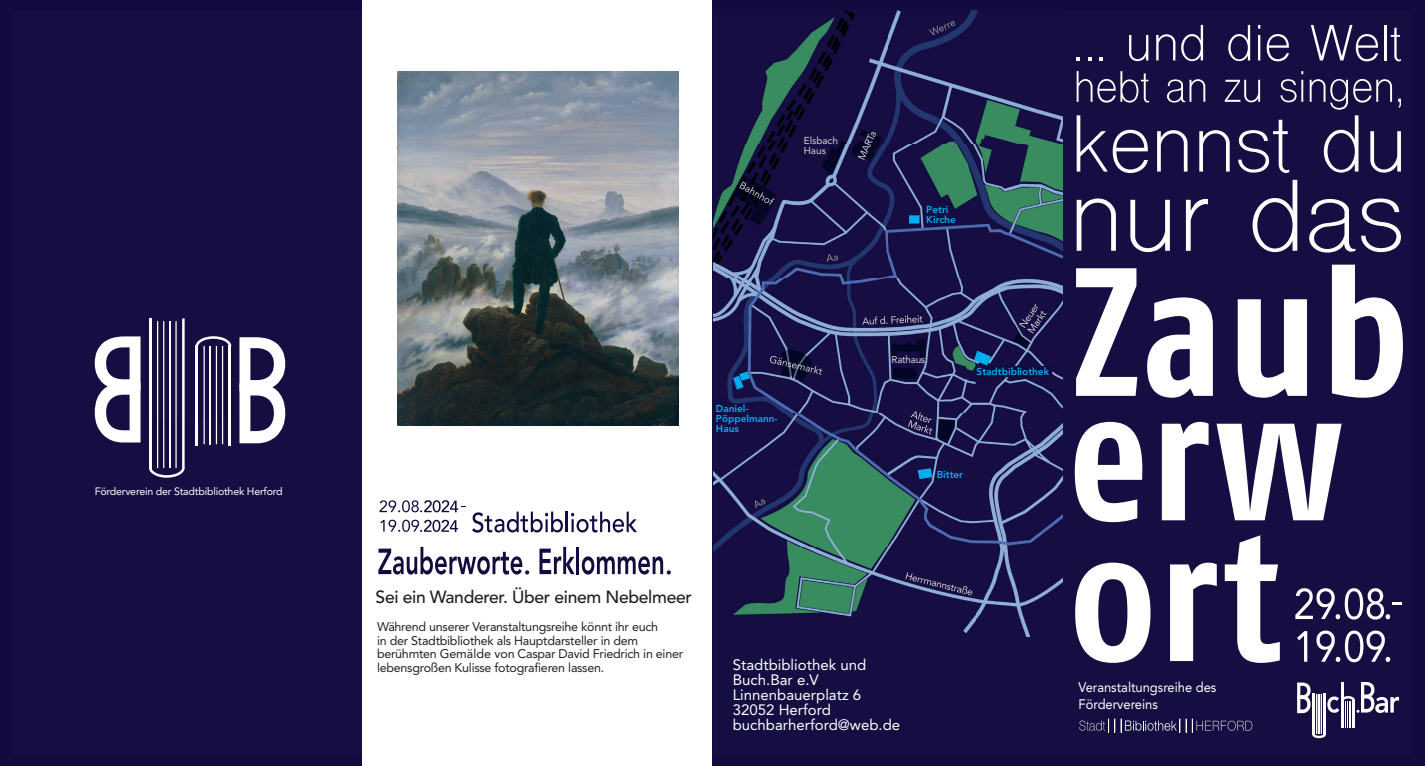
<style>
.page{position:relative;width:1425px;height:766px;background:#fff}
.page>*{position:absolute;margin:0;border:0;box-sizing:border-box;transform-origin:0 0}
.t1{font:500 17.5px "Avenir";letter-spacing:-.02em;color:#231f20}
.t2{font:15px/15px "Avenir";color:#fff}
.t3{font:13.75px/16.2px "Avenir";letter-spacing:-.005em;color:#fff;scale:.94 1}
.t4{font:12.5px/13.8px "Avenir";letter-spacing:-.02em;color:#231f20}
.t5{font:10.62px "Avenir";letter-spacing:-.02em;color:#fff}
.t6{font:800 10px/10px "Avenir";color:#00aeef}
.t7{font:10px/10px "Avenir";color:#d1d2d4}
.t8{font:10px "Avenir";letter-spacing:-.03em;color:#d1d2d4}
</style>
<div class="page">
<div style="left:712px;top:0;width:712px;height:765px;background:#120b3f"></div>
<div style="left:0;top:0;width:361px;height:765px;background:#120b3f"></div>
<div style="left:713px;top:11px;width:351px;height:744px;background:#150e42"></div>
<img style="left:713px;top:11px;width:350px;height:625px">
<div style="left:11px;top:11px;width:351px;height:744px;background:#150e42"></div>
<svg style="left:195px;top:336px;width:36px;height:10px"></svg>
<svg style="left:195px;top:346px;width:34px;height:72px"></svg>
<hr style="left:229px;top:345px;width:2px;height:101px;background:#fff">
<hr style="left:196px;top:345px;width:2px;height:101px;background:#fff">
<hr style="left:222px;top:346px;width:1px;height:98px;background:#fff">
<hr style="left:216px;top:346px;width:1px;height:98px;background:#fff">
<hr style="left:209px;top:346px;width:2px;height:98px;background:#fff">
<hr style="left:203px;top:346px;width:2px;height:98px;background:#fff">
<svg style="left:149px;top:468px;width:36px;height:9px"></svg>
<hr style="left:149px;top:318px;width:3px;height:150px;background:#fff">
<hr style="left:182px;top:318px;width:3px;height:150px;background:#fff">
<hr style="left:157px;top:321px;width:1px;height:147px;background:#fff">
<hr style="left:163px;top:321px;width:1px;height:147px;background:#fff">
<hr style="left:169px;top:321px;width:2px;height:147px;background:#fff">
<hr style="left:175px;top:321px;width:2px;height:147px;background:#fff">
<svg style="left:95px;top:336px;width:45px;height:106px"></svg>
<svg style="left:239px;top:337px;width:46px;height:106px"></svg>
<div style="left:1063px;top:11px;width:351px;height:744px;background:#150e42"></div>
<svg style="left:1076px;top:57px;width:4px;height:3px"></svg>
<svg style="left:1129px;top:35px;width:19px;height:26px"></svg>
<svg style="left:1156px;top:34px;width:19px;height:26px"></svg>
<svg style="left:1181px;top:25px;width:22px;height:36px"></svg>
<svg style="left:1228px;top:25px;width:22px;height:36px"></svg>
<hr style="left:1258px;top:35px;width:2px;height:25px;background:#fff">
<svg style="left:1266px;top:34px;width:22px;height:27px"></svg>
<svg style="left:1310px;top:25px;width:67px;height:36px"></svg>
<hr style="left:1383px;top:25px;width:3px;height:35px;background:#fff">
<svg style="left:1390px;top:28px;width:10px;height:33px"></svg>
<svg style="left:1076px;top:71px;width:73px;height:32px"></svg>
<svg style="left:1167px;top:79px;width:38px;height:24px"></svg>
<svg style="left:1224px;top:80px;width:36px;height:22px"></svg>
<svg style="left:1280px;top:71px;width:23px;height:31px"></svg>
<svg style="left:1076px;top:115px;width:71px;height:58px"></svg>
<svg style="left:1157px;top:130px;width:30px;height:41px"></svg>
<svg style="left:1199px;top:130px;width:30px;height:41px"></svg>
<svg style="left:1238px;top:120px;width:51px;height:53px"></svg>
<svg style="left:1309px;top:79px;width:91px;height:93px"></svg>
<svg style="left:1076px;top:198px;width:39px;height:53px"></svg>
<svg style="left:1130px;top:200px;width:39px;height:52px"></svg>
<svg style="left:1185px;top:199px;width:22px;height:52px"></svg>
<svg style="left:1252px;top:180px;width:45px;height:72px"></svg>
<svg style="left:1309px;top:199px;width:46px;height:53px"></svg>
<svg style="left:1361px;top:198px;width:39px;height:54px"></svg>
<svg style="left:1076px;top:268px;width:61px;height:128px"></svg>
<svg style="left:1147px;top:297px;width:65px;height:100px"></svg>
<svg style="left:1237px;top:299px;width:69px;height:98px"></svg>
<svg style="left:1331px;top:264px;width:71px;height:133px"></svg>
<svg style="left:1074px;top:422px;width:69px;height:100px"></svg>
<svg style="left:1161px;top:422px;width:47px;height:98px"></svg>
<svg style="left:1216px;top:423px;width:125px;height:97px"></svg>
<svg style="left:1075px;top:562px;width:75px;height:100px"></svg>
<svg style="left:1170px;top:562px;width:46px;height:99px"></svg>
<svg style="left:1224px;top:535px;width:55px;height:127px"></svg>
<svg style="left:1079px;top:718px;width:173px;height:14px"></svg>
<svg style="left:1297px;top:682px;width:101px;height:55px"></svg>
<svg style="left:1297px;top:631px;width:10px;height:30px"></svg>
<svg style="left:1316px;top:630px;width:74px;height:32px"></svg>
<svg style="left:1295px;top:588px;width:106px;height:31px"></svg>
<svg style="left:539px;top:546px;width:35px;height:28px"></svg>
<hr style="left:576px;top:546px;width:3px;height:28px;background:#120b3f">
<svg style="left:378px;top:546px;width:151px;height:28px"></svg>
<svg style="left:582px;top:556px;width:89px;height:18px"></svg>
<svg style="left:379px;top:500px;width:86px;height:12px"></svg>
<svg style="left:380px;top:519px;width:78px;height:13px"></svg>
<img style="left:397px;top:71px;width:281px;height:354px">
<svg style="left:472px;top:511px;width:91px;height:21px"></svg>
<hr style="left:566px;top:511px;width:2px;height:21px;background:#120b3f">
<svg style="left:571px;top:511px;width:66px;height:21px"></svg>
<svg style="left:733px;top:371px;width:16px;height:18px"></svg>
<svg style="left:909px;top:215px;width:10px;height:8px"></svg>
<svg style="left:974px;top:350px;width:78px;height:27px"></svg>
<svg style="left:739px;top:181px;width:36px;height:24px"></svg>
<svg style="left:857px;top:132px;width:19px;height:28px"></svg>
<svg style="left:928px;top:21px;width:27px;height:14px"></svg>
<svg style="left:826px;top:254px;width:12px;height:7px"></svg>
<svg style="left:755px;top:499px;width:10px;height:9px"></svg>
<svg style="left:887px;top:456px;width:50px;height:23px"></svg>
<svg style="left:770px;top:356px;width:52px;height:19px"></svg>
<svg style="left:908px;top:411px;width:24px;height:23px"></svg>
<svg style="left:1019px;top:304px;width:27px;height:29px"></svg>
<svg style="left:862px;top:315px;width:60px;height:9px"></svg>
<svg style="left:905px;top:572px;width:67px;height:23px"></svg>
<p class="t5" style="left:95px;top:482px;width:189px">Förderverein der Stadtbibliothek Herford</p>
<p class="t7" style="left:803px;top:136px;width:36px">Elsbach<br>Haus</p>
<p class="t6" style="left:926px;top:204px;width:31px">Petri<br>Kirche</p>
<p class="t6" style="left:716px;top:403px;width:63px">Daniel-<br>Pöppelmann-<br>Haus</p>
<p class="t8" style="left:891px;top:351px;width:35px">Rathaus</p>
<p class="t6" style="left:976px;top:366px;width:74px">Stadtbibliothek</p>
<p class="t6" style="left:936px;top:469px;width:28px">Bitter</p>
<p class="t1" style="left:375px;top:581px;width:318px">Sei ein Wanderer. Über einem Nebelmeer</p>
<p class="t4" style="left:377px;top:619px;width:308px">Während unserer Veranstaltungsreihe könnt ihr euch<br>in der Stadtbibliothek als Hauptdarsteller in dem berühmten Gemälde von Caspar David Friedrich in einer lebensgroßen Kulisse fotografieren lassen.</p>
<p class="t2" style="left:733px;top:656px;width:169px">Stadtbibliothek und<br>Buch.Bar e.V<br>Linnenbauerplatz 6<br>32052 Herford buchbarherford@web.de</p>
<p class="t3" style="left:1078px;top:678px;width:148px">Veranstaltungsreihe des<br>Fördervereins</p>
</div>
